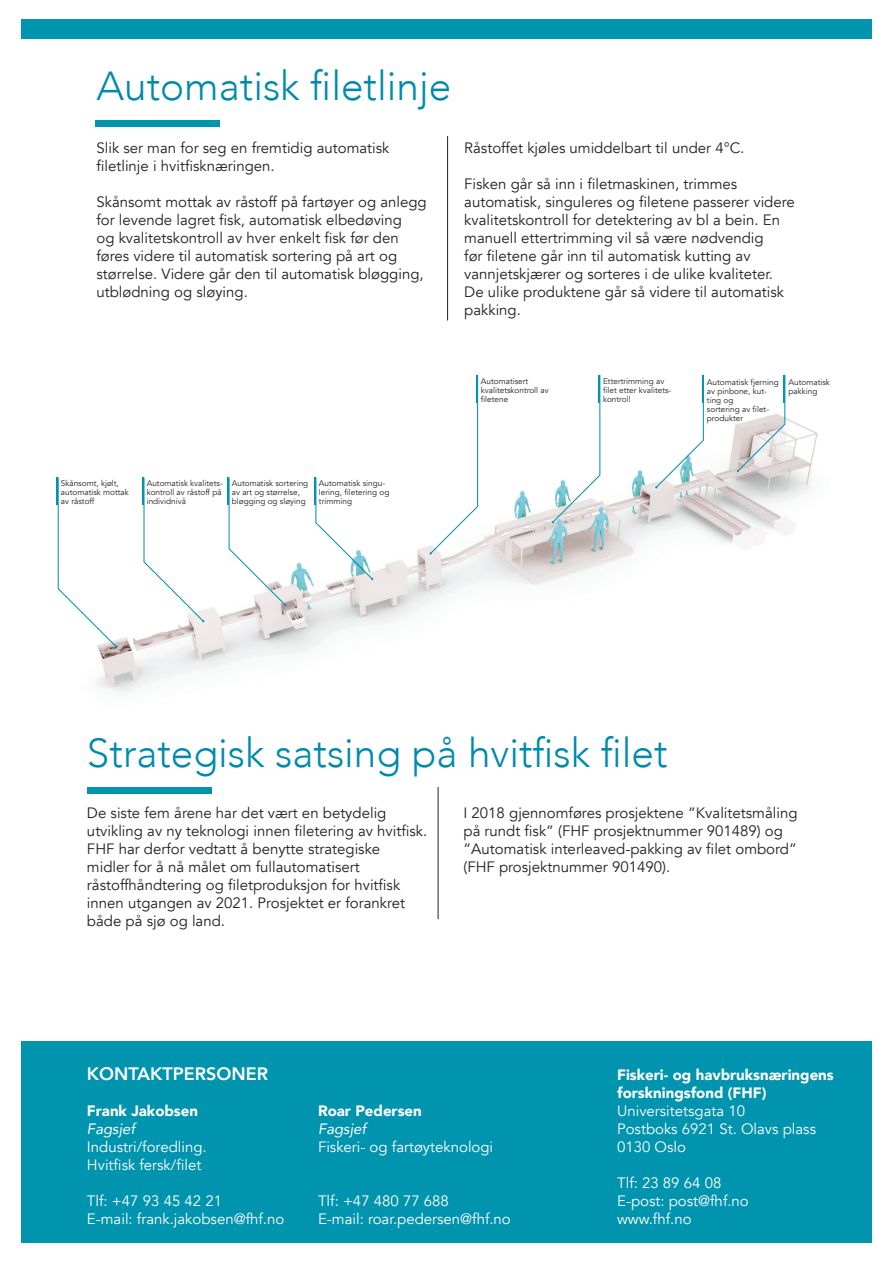
<style>
.page{position:relative;width:893px;height:1263px;background:#fff}
.page>*{position:absolute;margin:0;border:0;box-sizing:border-box;transform-origin:0 0}
.t1{font:300 40.5px "Avenir";color:#008aac}
.t2{font:800 18px "Avenir";color:#fff}
.t3{font:15px/18px "Avenir";color:#231f20}
.t4{font:15px "Avenir";color:#fff}
.t5{font:900 15px "Avenir";color:#fff}
.t6{font:italic 15px "Avenir";color:#fff}
.t7{font:8.25px/9px "Avenir";color:#231f20}
</style>
<div class="page">
<div style="left:21px;top:1041px;width:851px;height:201px;background:#0094ae"></div>
<div style="left:95px;top:120px;width:124px;height:7px;background:#0094ae"></div>
<hr style="left:447px;top:136px;width:1px;height:184px;background:#231f20">
<div style="left:87px;top:787px;width:124px;height:6px;background:#0094ae"></div>
<hr style="left:438px;top:787px;width:1px;height:132px;background:#231f20">
<img style="left:56px;top:374px;width:762px;height:318px">
<svg style="left:58px;top:477px;width:59px;height:170px"></svg>
<svg style="left:143px;top:477px;width:61px;height:145px"></svg>
<svg style="left:229px;top:477px;width:57px;height:129px"></svg>
<svg style="left:315px;top:477px;width:58px;height:103px"></svg>
<svg style="left:429px;top:374px;width:49px;height:180px"></svg>
<svg style="left:552px;top:374px;width:48px;height:149px"></svg>
<svg style="left:655px;top:374px;width:49px;height:114px"></svg>
<svg style="left:737px;top:374px;width:48px;height:98px"></svg>
<hr style="left:227px;top:478px;width:2px;height:27px;background:#0094ae">
<hr style="left:314px;top:478px;width:2px;height:27px;background:#0094ae">
<hr style="left:476px;top:375px;width:2px;height:27px;background:#0094ae">
<hr style="left:598px;top:375px;width:2px;height:27px;background:#0094ae">
<hr style="left:702px;top:375px;width:2px;height:27px;background:#0094ae">
<hr style="left:783px;top:375px;width:2px;height:27px;background:#0094ae">
<hr style="left:142px;top:478px;width:2px;height:27px;background:#0094ae">
<hr style="left:56px;top:478px;width:2px;height:27px;background:#0094ae">
<div style="left:21px;top:19px;width:851px;height:19px;background:#0094ae"></div>
<p class="t1" style="left:96px;top:63px;width:356px">Automatisk filetlinje</p>
<p class="t3" style="left:96px;top:139px;width:295px">Slik ser man for seg en fremtidig automatisk filetlinje i hvitfisknæringen.</p>
<p class="t3" style="left:96px;top:193px;width:332px">Skånsomt mottak av råstoff på fartøyer og anlegg for levende lagret fisk, automatisk elbedøving<br>og kvalitetskontroll av hver enkelt fisk før den føres videre til automatisk sortering på art og størrelse. Videre går den til automatisk bløgging, utblødning og sløying.</p>
<p class="t3" style="left:464px;top:139px;width:282px">Råstoffet kjøles umiddelbart til under 4°C.</p>
<p class="t3" style="left:464px;top:175px;width:332px">Fisken går så inn i filetmaskinen, trimmes automatisk, singuleres og filetene passerer videre kvalitetskontroll for detektering av bl a bein. En manuell ettertrimming vil så være nødvendig<br>før filetene går inn til automatisk kutting av vannjetskjærer og sorteres i de ulike kvaliteter.<br>De ulike produktene går så videre til automatisk pakking.</p>
<p class="t7" style="left:61px;top:479px;width:69px">Skånsomt, kjølt, automatisk mottak av råstoff</p>
<p class="t7" style="left:147px;top:479px;width:78px">Automatisk kvalitets&shy;kontroll av råstoff på individnivå</p>
<p class="t7" style="left:232px;top:479px;width:78px">Automatisk sortering av art og størrelse, bløgging og sløying</p>
<p class="t7" style="left:319px;top:479px;width:72px">Automatisk singu&shy;lering, filetering og trimming</p>
<p class="t7" style="left:481px;top:377px;width:69px">Automatisert kvalitetskontroll av filetene</p>
<p class="t7" style="left:603px;top:377px;width:70px">Ettertrimming av filet etter kvalitets&shy;kontroll</p>
<p class="t7" style="left:788px;top:378px;width:43px">Automatisk</p>
<p class="t7" style="left:707px;top:378px;width:73px">Automatisk fjerning av pinbone, kut&shy;ting og</p>
<p class="t7" style="left:707px;top:405px;width:64px">sortering av filet&shy;produkter</p>
<p class="t7" style="left:788px;top:387px;width:30px">pakking</p>
<p class="t1" style="left:87px;top:729px;width:582px">Strategisk satsing på hvitfisk filet</p>
<p class="t3" style="left:87px;top:804px;width:342px">De siste fem årene har det vært en betydelig utvikling av ny teknologi innen filetering av hvitfisk.<br>FHF har derfor vedtatt å benytte strategiske<br>midler for å nå målet om fullautomatisert råstoffhåndtering og filetproduksjon for hvitfisk innen utgangen av 2021. Prosjektet er forankret både på sjø og land.</p>
<p class="t3" style="left:463px;top:804px;width:335px">I 2018 gjennomføres prosjektene ”Kvalitetsmåling på rundt fisk” (FHF prosjektnummer 901489) og ”Automatisk interleaved-pakking av filet ombord” (FHF prosjektnummer 901490).</p>
<p class="t2" style="left:87px;top:1060px;width:183px">KONTAKTPERSONER</p>
<p class="t5" style="left:87px;top:1098px;width:113px">Frank Jakobsen</p>
<p class="t5" style="left:318px;top:1098px;width:105px">Roar Pedersen</p>
<p class="t6" style="left:87px;top:1120px;width:50px">Fagsjef</p>
<p class="t6" style="left:318px;top:1120px;width:50px">Fagsjef</p>
<p class="t4" style="left:87px;top:1138px;width:121px">Industri/foredling.</p>
<p class="t4" style="left:318px;top:1138px;width:177px">Fiskeri- og fartøyteknologi</p>
<p class="t4" style="left:87px;top:1156px;width:116px">Hvitfisk fersk/filet</p>
<p class="t4" style="left:87px;top:1192px;width:137px">Tlf: +47 93 45 42 21</p>
<p class="t4" style="left:318px;top:1192px;width:132px">Tlf: +47 480 77 688</p>
<p class="t4" style="left:87px;top:1210px;width:199px">E-mail: frank.jakobsen@fhf.no</p>
<p class="t4" style="left:318px;top:1210px;width:194px">E-mail: roar.pedersen@fhf.no</p>
<p class="t5" style="left:617px;top:1062px;width:218px">Fiskeri- og havbruksnæringens</p>
<p class="t5" style="left:617px;top:1080px;width:151px">forskningsfond (FHF)</p>
<p class="t4" style="left:617px;top:1102px;width:130px">Universitetsgata 10</p>
<p class="t4" style="left:617px;top:1120px;width:200px">Postboks 6921 St. Olavs plass</p>
<p class="t4" style="left:617px;top:1138px;width:70px">0130 Oslo</p>
<p class="t4" style="left:617px;top:1174px;width:106px">Tlf: 23 89 64 08</p>
<p class="t4" style="left:617px;top:1192px;width:133px">E-post: post@fhf.no</p>
<p class="t4" style="left:617px;top:1210px;width:76px">www.fhf.no</p>
</div>
